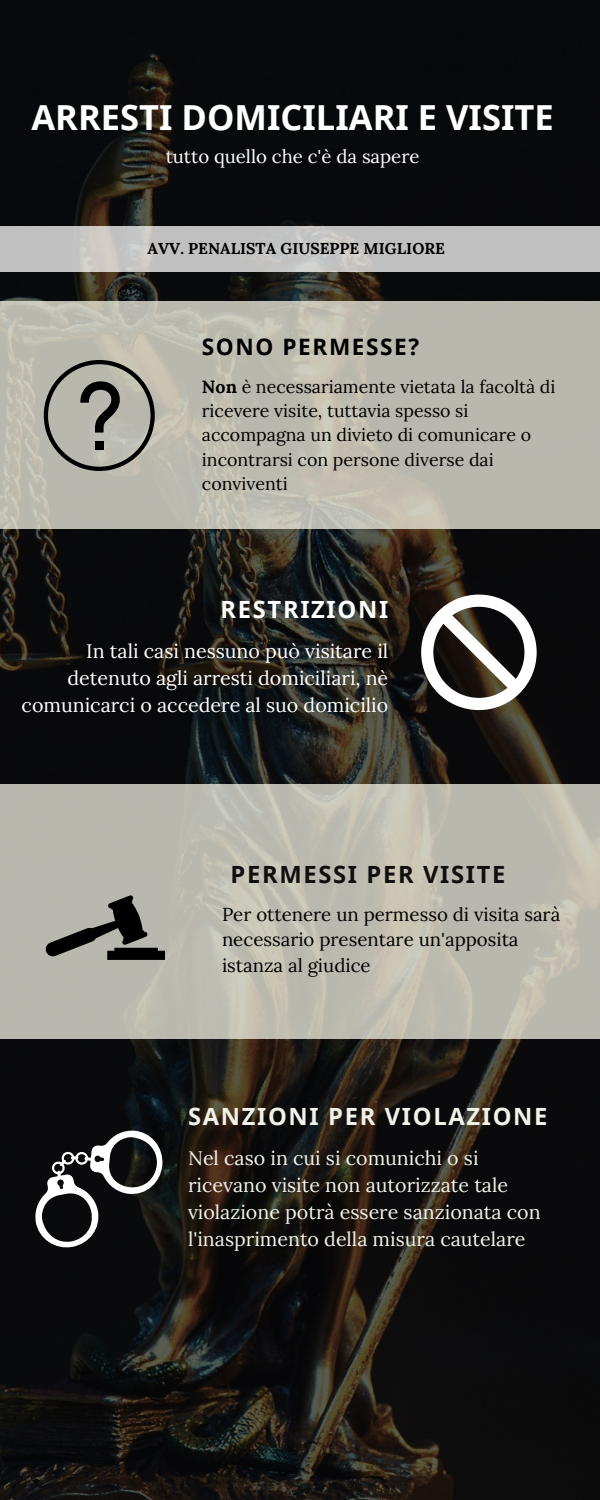
<style>
.page{position:relative;width:600px;height:1500px;background:#fff}
.page>*{position:absolute;margin:0;border:0;box-sizing:border-box;transform-origin:0 0}
.t1{font:700 34.5px "Noto Sans";color:#fff}
.t2{font:700 23.7px "Noto Sans";letter-spacing:.07em;color:#f1f2ea}
.t3{font:700 23.7px "Noto Sans";letter-spacing:.07em;color:#100f0d}
.t4{font:700 23.7px "Noto Sans";letter-spacing:.07em;color:#fff}
.t5{font:700 22.6px "Noto Sans";letter-spacing:.07em;color:#000}
.t6{font:19.7px/27px "Lora";color:#f1f2ea}
.t7{font:19.7px/27px "Lora";color:#fff;text-align:right}
.t8{font:18.7px/25.5px "Lora";color:#000}
.t9{font:18.6px "Lora";color:#fff}
.t10{font:17.8px/24.3px "Lora";color:#000}
.t11{font:700 15.7px "Lora";color:#000}
.s1{font-weight:700}
</style>
<div class="page">
<img style="left:0;top:0;width:600px;height:1500px">
<svg style="left:0;top:226px;width:600px;height:45px;background:#c2c2c1"></svg>
<svg style="left:421px;top:595px;width:116px;height:115px"></svg>
<svg style="left:0;top:302px;width:600px;height:227px;background:#bdbbaf"></svg>
<svg style="left:44px;top:360px;width:111px;height:111px;background:#9a9990"></svg>
<div style="left:95px;top:441px;width:9px;height:9px;background:#000"></div>
<svg style="left:0;top:784px;width:600px;height:255px;background:#bdbbb0"></svg>
<svg style="left:45px;top:895px;width:120px;height:65px;background:#7a7a73"></svg>
<svg style="left:34px;top:1130px;width:130px;height:120px"></svg>
<p class="t1" style="left:31px;top:93px;width:524px">ARRESTI DOMICILIARI E VISITE</p>
<p class="t9" style="left:166px;top:144px;width:255px">tutto quello che c'è da sapere</p>
<p class="t11" style="left:148px;top:238px;width:299px">AVV. PENALISTA GIUSEPPE MIGLIORE</p>
<p class="t5" style="left:202px;top:331px;width:219px">SONO PERMESSE?</p>
<p class="t10" style="left:202px;top:374px;width:355px"><span class="s1">Non</span> è necessariamente vietata la facoltà di ricevere visite, tuttavia spesso si accompagna un divieto di comunicare o incontrarsi con persone diverse dai conviventi</p>
<p class="t4" style="left:221px;top:592px;width:169px">RESTRIZIONI</p>
<p class="t7" style="left:22px;top:637px;width:368px">In tali casi nessuno può visitare il detenuto agli arresti domiciliari, nè comunicarci o accedere al suo domicilio</p>
<p class="t3" style="left:231px;top:857px;width:276px">PERMESSI PER VISITE</p>
<p class="t8" style="left:222px;top:901px;width:340px">Per ottenere un permesso di visita sarà necessario presentare un'apposita istanza al giudice</p>
<p class="t2" style="left:188px;top:1099px;width:361px">SANZIONI PER VIOLAZIONE</p>
<p class="t6" style="left:188px;top:1144px;width:354px">Nel caso in cui si comunichi o si ricevano visite non autorizzate tale violazione potrà essere sanzionata con l'inasprimento della misura cautelare</p>
</div>
